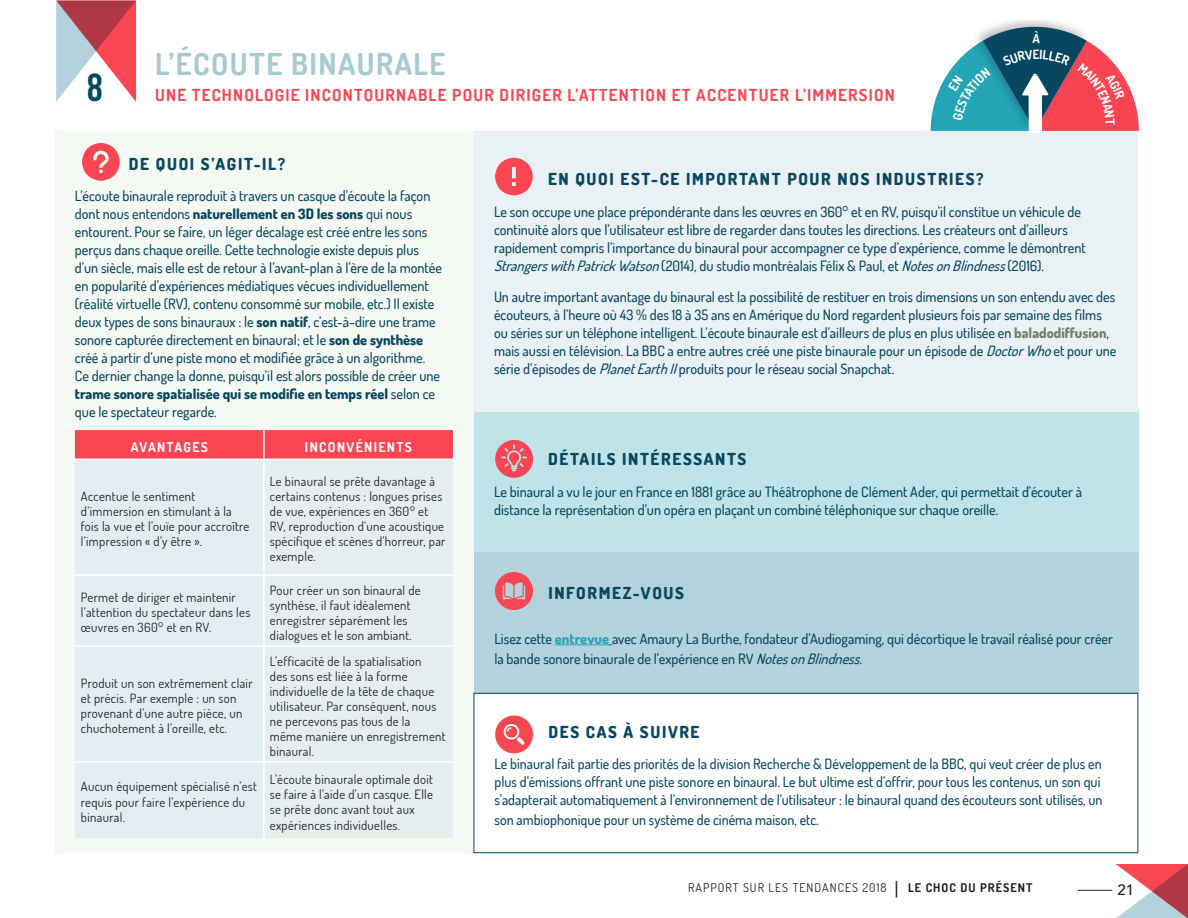
<style>
.page{position:relative;width:1188px;height:918px;background:#fff}
.page>*{position:absolute;margin:0;border:0;box-sizing:border-box;transform-origin:0 0}
.t1{font:700 39px "Bebas Neue";color:#084760}
.t2{font:700 30px "Dosis";letter-spacing:.05em;color:#a7cad1}
.TITRE_GRAPHIQUE{font:800 16.5px "Dosis";letter-spacing:.1em;color:#084760}
.t3{font:700 16.5px "Dosis";letter-spacing:.075em;color:#fa4552}
.t4{font:500 15px "Avenir";color:#231f20}
.ENcadré{font:500 14.25px/18px "Dosis";color:#084760}
.TITRE_GRAPHIQUE-2{font:700 13.5px "Dosis";letter-spacing:.1em;color:#fff}
.TITRE_GRAPHIQUE-3{font:12.75px/15px "Dosis";letter-spacing:.025em;color:#231f20}
.t5{font:12px "Dosis";letter-spacing:.085em;color:#231f20}
.s1{font-weight:800}
.s2{font-style:italic}
.s3{font-weight:800;color:#787e68}
.s4{font-weight:800;color:#28a5b6}
.s5{font-size:21px}
.s6{font-weight:700}
</style>
<div class="page">
<svg style="left:1116px;top:864px;width:72px;height:54px"></svg>
<hr style="left:1078px;top:890px;width:34px;height:1px;background:#231f20">
<svg style="left:56px;top:0;width:80px;height:102px"></svg>
<div style="left:55px;top:131px;width:419px;height:722px;background:#f5f9f4"></div>
<div style="left:75px;top:430px;width:378px;height:29px;background:#fa4552"></div>
<div style="left:75px;top:460px;width:188px;height:378px;background:#e1edf1"></div>
<div style="left:265px;top:460px;width:188px;height:378px;background:#e6edef"></div>
<hr style="left:263px;top:430px;width:2px;height:29px;background:#fff">
<hr style="left:75px;top:459px;width:189px;height:1px;background:#fff">
<hr style="left:264px;top:459px;width:189px;height:1px;background:#fff">
<hr style="left:263px;top:460px;width:2px;height:114px;background:#fff">
<hr style="left:75px;top:574px;width:189px;height:2px;background:#fff">
<hr style="left:264px;top:574px;width:189px;height:2px;background:#fff">
<hr style="left:263px;top:576px;width:2px;height:69px;background:#fff">
<hr style="left:75px;top:645px;width:189px;height:2px;background:#fff">
<hr style="left:264px;top:645px;width:189px;height:2px;background:#fff">
<hr style="left:263px;top:647px;width:2px;height:114px;background:#fff">
<hr style="left:75px;top:761px;width:189px;height:2px;background:#fff">
<hr style="left:264px;top:761px;width:189px;height:2px;background:#fff">
<hr style="left:263px;top:763px;width:2px;height:75px;background:#fff">
<div style="left:474px;top:410px;width:664px;height:143px;background:#bee4e9"></div>
<div style="left:474px;top:552px;width:664px;height:142px;background:#b4d2db"></div>
<hr style="left:555px;top:645px;width:54px;height:1px;background:#28a5b6">
<div style="left:474px;top:693px;width:664px;height:160px;border:1px solid #084760"></div>
<div style="left:474px;top:131px;width:664px;height:280px;background:#e9f1f4"></div>
<svg style="left:82px;top:143px;width:38px;height:38px"></svg>
<svg style="left:495px;top:158px;width:38px;height:37px"></svg>
<svg style="left:495px;top:572px;width:38px;height:38px"></svg>
<svg style="left:495px;top:716px;width:38px;height:37px"></svg>
<svg style="left:495px;top:440px;width:38px;height:38px"></svg>
<img style="left:992px;top:21px;width:79px;height:6px">
<svg style="left:931px;top:27px;width:208px;height:105px"></svg>
<p class="t1" style="left:87px;top:66px;width:17px">8</p>
<p class="t2" style="left:155px;top:45px;width:292px">L’ÉCOUTE BINAURALE</p>
<p class="t3" style="left:155px;top:84px;width:741px">UNE TECHNOLOGIE INCONTOURNABLE POUR DIRIGER L’ATTENTION ET ACCENTUER L’IMMERSION</p>
<p class="TITRE_GRAPHIQUE" style="left:129px;top:153px;width:158px">DE QUOI S’AGIT-IL?</p>
<p class="ENcadré" style="left:75px;top:187px;width:369px">L’écoute binaurale reproduit à travers un casque d’écoute la façon dont nous entendons <span class="s1">naturellement en 3D les sons</span> qui nous entourent. Pour se faire, un léger décalage est créé entre les sons perçus dans chaque oreille. Cette technologie existe depuis plus d’un siècle, mais elle est de retour à l’avant-plan à l’ère de la montée en popularité d’expériences médiatiques vécues individuellement (réalité virtuelle (RV), contenu consommé sur mobile, etc.) Il existe deux types de sons binauraux : le <span class="s1">son natif</span>, c’est-à-dire une trame sonore capturée directement en binaural; et le <span class="s1">son de synthèse </span>créé à partir d’une piste mono et modifiée grâce à un algorithme.<br>Ce dernier change la donne, puisqu’il est alors possible de créer une <span class="s1">trame sonore spatialisée qui se modifie en temps réel</span> selon ce que le spectateur regarde.</p>
<p class="TITRE_GRAPHIQUE-2" style="left:131px;top:438px;width:79px">AVANTAGES</p>
<p class="TITRE_GRAPHIQUE-2" style="left:305px;top:438px;width:108px">INCONVÉNIENTS</p>
<p class="TITRE_GRAPHIQUE-3" style="left:81px;top:489px;width:170px">Accentue le sentiment d’immersion en stimulant à la fois la vue et l’ouïe pour accroître l’impression « d’y être ».</p>
<p class="TITRE_GRAPHIQUE-3" style="left:270px;top:474px;width:177px">Le binaural se prête davantage à certains contenus : longues prises de vue, expériences en 360° et<br>RV, reproduction d’une acoustique spécifique et scènes d’horreur, par exemple.</p>
<p class="TITRE_GRAPHIQUE-3" style="left:81px;top:590px;width:171px">Permet de diriger et maintenir l’attention du spectateur dans les œuvres en 360° et en RV.</p>
<p class="TITRE_GRAPHIQUE-3" style="left:270px;top:582px;width:152px">Pour créer un son binaural de synthèse, il faut idéalement enregistrer séparément les dialogues et le son ambiant.</p>
<p class="TITRE_GRAPHIQUE-3" style="left:81px;top:676px;width:173px">Produit un son extrêmement clair et précis. Par exemple : un son provenant d’une autre pièce, un chuchotement à l’oreille, etc.</p>
<p class="TITRE_GRAPHIQUE-3" style="left:270px;top:653px;width:177px">L’efficacité de la spatialisation<br>des sons est liée à la forme individuelle de la tête de chaque utilisateur. Par conséquent, nous ne percevons pas tous de la même manière un enregistrement binaural.</p>
<p class="TITRE_GRAPHIQUE-3" style="left:81px;top:779px;width:177px">Aucun équipement spécialisé n’est requis pour faire l’expérience du binaural.</p>
<p class="TITRE_GRAPHIQUE-3" style="left:270px;top:771px;width:165px">L’écoute binaurale optimale doit se faire à l’aide d’un casque. Elle se prête donc avant tout aux expériences individuelles.</p>
<p class="TITRE_GRAPHIQUE" style="left:548px;top:168px;width:437px">EN QUOI EST-CE IMPORTANT POUR NOS INDUSTRIES?</p>
<p class="ENcadré" style="left:494px;top:202px;width:593px">Le son occupe une place prépondérante dans les œuvres en 360° et en RV, puisqu’il constitue un véhicule de continuité alors que l’utilisateur est libre de regarder dans toutes les directions. Les créateurs ont d’ailleurs rapidement compris l’importance du binaural pour accompagner ce type d’expérience, comme le démontrent <span class="s2">StrangerswithPatrickWatson</span>(2014), du studio montréalais Félix &amp; Paul, et <span class="s2">NotesonBlindness</span>(2016).</p>
<p class="ENcadré" style="left:494px;top:287px;width:624px">Un autre important avantage du binaural est la possibilité de restituer en trois dimensions un son entendu avec des écouteurs, à l’heure où 43 % des 18 à 35 ans en Amérique du Nord regardent plusieurs fois par semaine des films ou séries sur un téléphone intelligent. L’écoute binaurale est d’ailleurs de plus en plus utilisée en <span class="s3">baladodiffusion</span>, mais aussi en télévision. La BBC a entre autres créé une piste binaurale pour un épisode de <span class="s2">DoctorWho</span>et pour une série d’épisodes de <span class="s2">PlanetEarthII</span>produits pour le réseau social Snapchat.</p>
<p class="TITRE_GRAPHIQUE" style="left:548px;top:449px;width:200px">DÉTAILS INTÉRESSANTS</p>
<p class="ENcadré" style="left:494px;top:482px;width:589px">Le binaural a vu le jour en France en 1881 grâce au Théâtrophone de Clément Ader, qui permettait d’écouter à</p>
<p class="ENcadré" style="left:494px;top:500px;width:506px">distance la représentation d’un opéra en plaçant un combiné téléphonique sur chaque oreille.</p>
<p class="TITRE_GRAPHIQUE" style="left:548px;top:583px;width:137px">INFORMEZ-VOUS</p>
<p class="ENcadré" style="left:494px;top:630px;width:620px">Lisez cette <span class="s4">entrevue</span> avec Amaury La Burthe, fondateur d’Audiogaming, qui décortique le travail réalisé pour créer</p>
<p class="ENcadré" style="left:494px;top:649px;width:374px">la bande sonore binaurale de l’expérience en RV <span class="s2">NotesonBlindness.</span></p>
<p class="TITRE_GRAPHIQUE" style="left:549px;top:721px;width:152px">DES CAS À SUIVRE</p>
<p class="ENcadré" style="left:495px;top:755px;width:609px">Le binaural fait partie des priorités de la division Recherche &amp; Développement de la BBC, qui veut créer de plus en plus d’émissions offrant une piste sonore en binaural. Le but ultime est d’offrir, pour tous les contenus, un son qui s’adapterait automatiquement à l’environnement de l’utilisateur : le binaural quand des écouteurs sont utilisés, un</p>
<p class="ENcadré" style="left:495px;top:810px;width:326px">son ambiophonique pour un système de cinéma maison, etc.</p>
<p class="t5" style="left:688px;top:880px;width:346px">RAPPORT SUR LES TENDANCES 2018 <span class="s5">|</span> <span class="s6">LE CHOC DU PRÉSENT</span></p>
<p class="t4" style="left:1117px;top:876px;width:18px">21</p>
</div>
